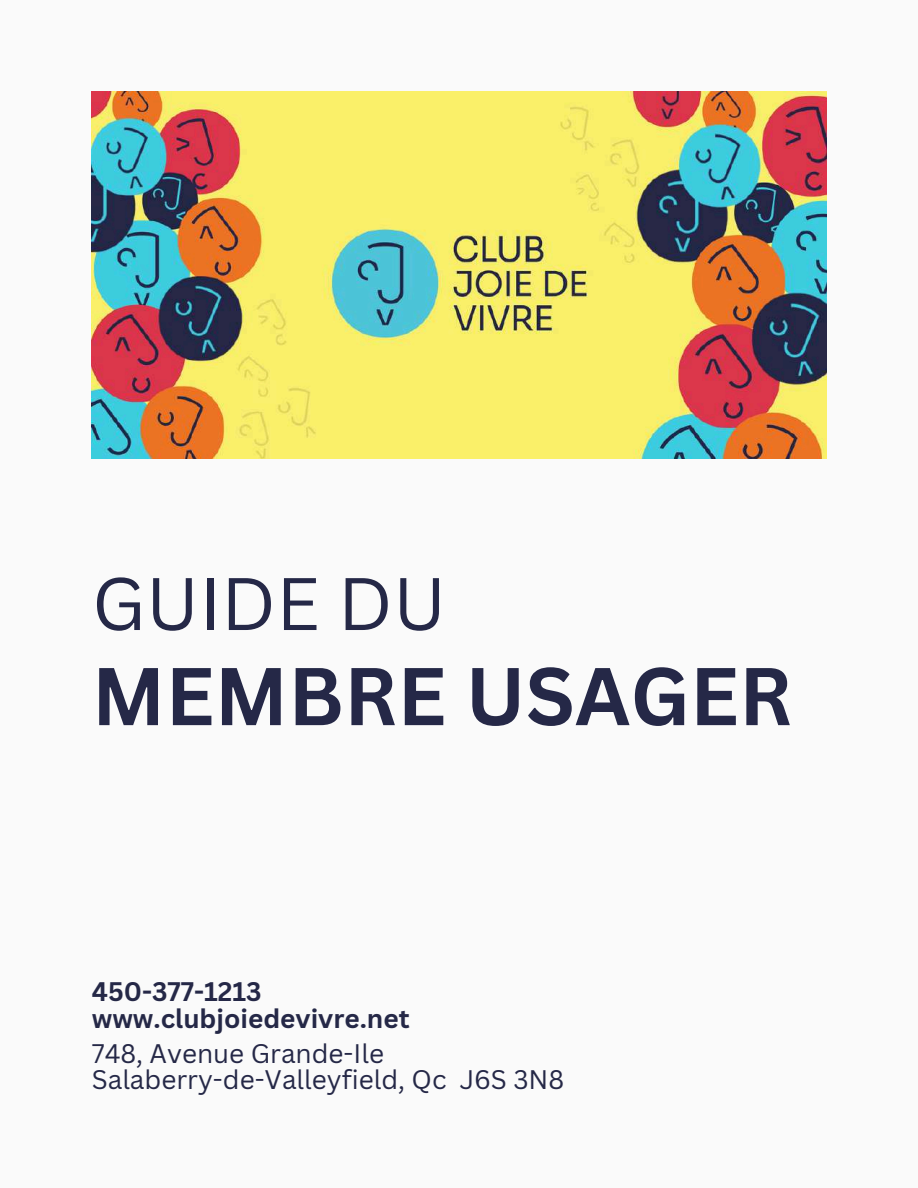
<style>
.page{position:relative;width:918px;height:1188px;background:#fafafa}
.page>*{position:absolute;margin:0;border:0;box-sizing:border-box;transform-origin:0 0}
.t1{font:700 79.95px "Canva Sans";color:#252847}
.t2{font:72.6px "Canva Sans";color:#252847}
.t3{font:26.1px/26.1px "Canva Sans";color:#252847}
.t4{font:700 26.1px/26.1px "Canva Sans";color:#252847}
</style>
<div class="page">
<img style="left:92px;top:92px;width:734px;height:367px">
<h2 class="t2" style="left:92px;top:552px;width:356px">GUIDE DU</h2>
<h1 class="t1" style="left:92px;top:640px;width:702px">MEMBRE USAGER</h1>
<p class="t4" style="left:92px;top:978px;width:319px">450-377-1213 www.clubjoiedevivre.net</p>
<p class="t3" style="left:92px;top:1040px;width:474px">748, Avenue Grande-Ile<br>Salaberry-de-Valleyfield, Qc J6S 3N8</p>
</div>
